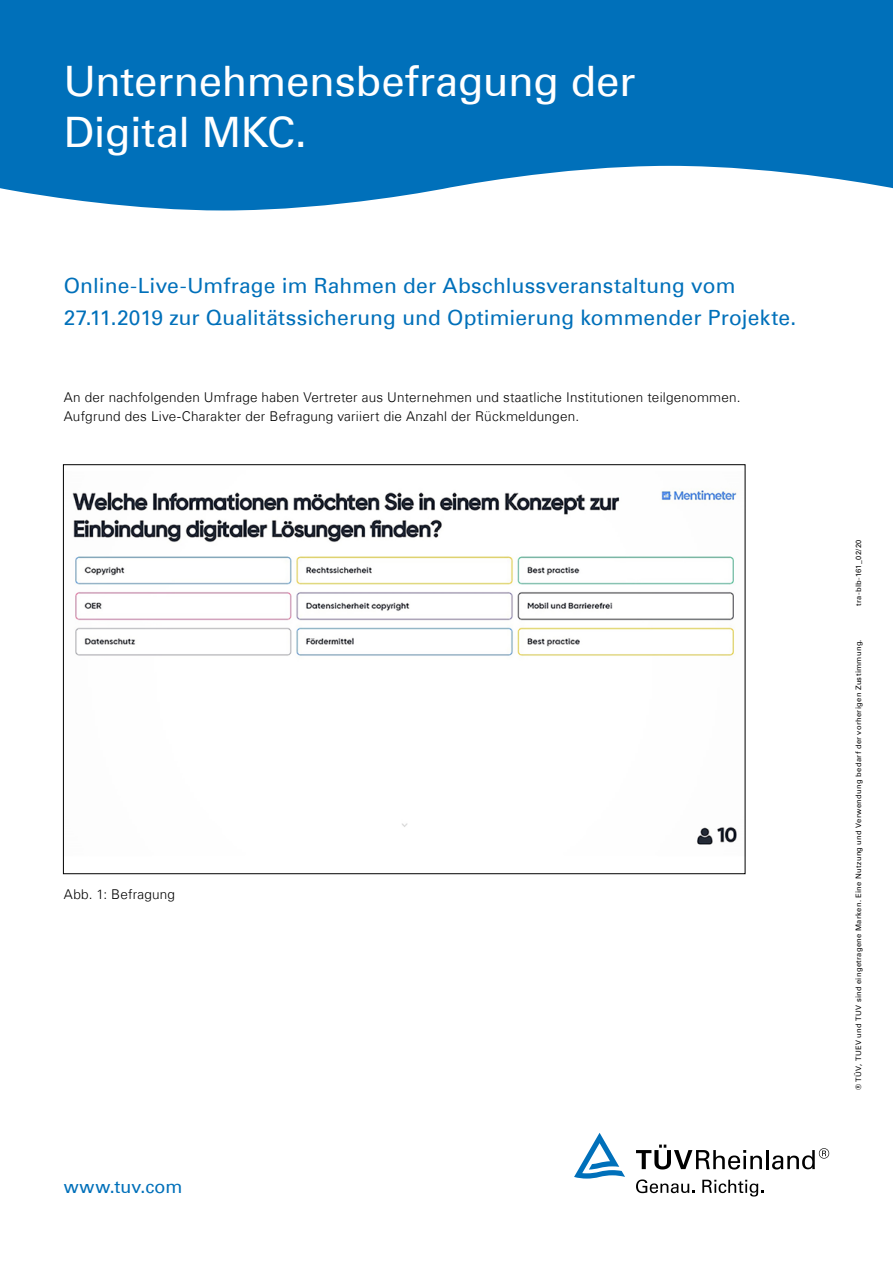
<style>
.page{position:relative;width:893px;height:1263px;background:#fff}
.page>*{position:absolute;margin:0;border:0;box-sizing:border-box;transform-origin:0 0}
._01_Headline{font:42px/51px "Univers Com 55 Roman";letter-spacing:-.005em;color:#fff}
._02_Subheadline___In{font:21px/32px "Univers Com 55 Roman";letter-spacing:.005em;color:#0070ba}
.t1{font:18px "Univers Com 55 Roman";letter-spacing:.01em;color:#0070ba}
._06_Copytext_with_bu{font:300 13.5px "Univers Com 45";letter-spacing:.015em;color:#000}
._10_Trademark_Protec{font:7.5px "Univers Com 55 Roman";letter-spacing:.05em;color:#000}
</style>
<div class="page">
<svg style="left:636px;top:1144px;width:126px;height:25px"></svg>
<hr style="left:766px;top:1150px;width:3px;height:19px;background:#000">
<svg style="left:772px;top:1148px;width:57px;height:21px"></svg>
<svg style="left:636px;top:1179px;width:58px;height:14px"></svg>
<svg style="left:702px;top:1180px;width:61px;height:16px"></svg>
<svg style="left:574px;top:1133px;width:51px;height:45px"></svg>
<svg style="left:0;top:0;width:893px;height:210px;background:#1a7ec1"></svg>
<img style="left:72px;top:490px;width:665px;height:355px">
<p class="_01_Headline" style="left:64px;top:55px;width:573px">Unternehmensbefragung der<br>Digital MKC.</p>
<p class="_02_Subheadline___In" style="left:64px;top:270px;width:734px">Online-Live-Umfrage im Rahmen der Abschlussveranstaltung vom<br>27.11.2019 zur Qualitätssicherung und Optimierung kommender Projekte.</p>
<p class="_06_Copytext_with_bu" style="left:64px;top:389px;width:678px">An der nachfolgenden Umfrage haben Vertreter aus Unternehmen und staatliche Institutionen teilgenommen.</p>
<p class="_06_Copytext_with_bu" style="left:64px;top:408px;width:517px">Aufgrund des Live-Charakter der Befragung variiert die Anzahl der Rückmeldungen.</p>
<p class="_06_Copytext_with_bu" style="left:64px;top:886px;width:113px">Abb. 1: Befragung</p>
<h3 class="t1" style="left:64px;top:1175px;width:120px">www.tuv.com</h3>
<p class="_10_Trademark_Protec" style="left:854px;top:606px;width:68px;rotate:-90deg">tra-blb-161_02/20</p>
<p class="_10_Trademark_Protec" style="left:854px;top:1090px;width:452px;rotate:-90deg">® TÜV, TUEV und TUV sind eingetragene Marken. Eine Nutzung und Verwendung bedarf der vorherigen Zustimmung.</p>
</div>
